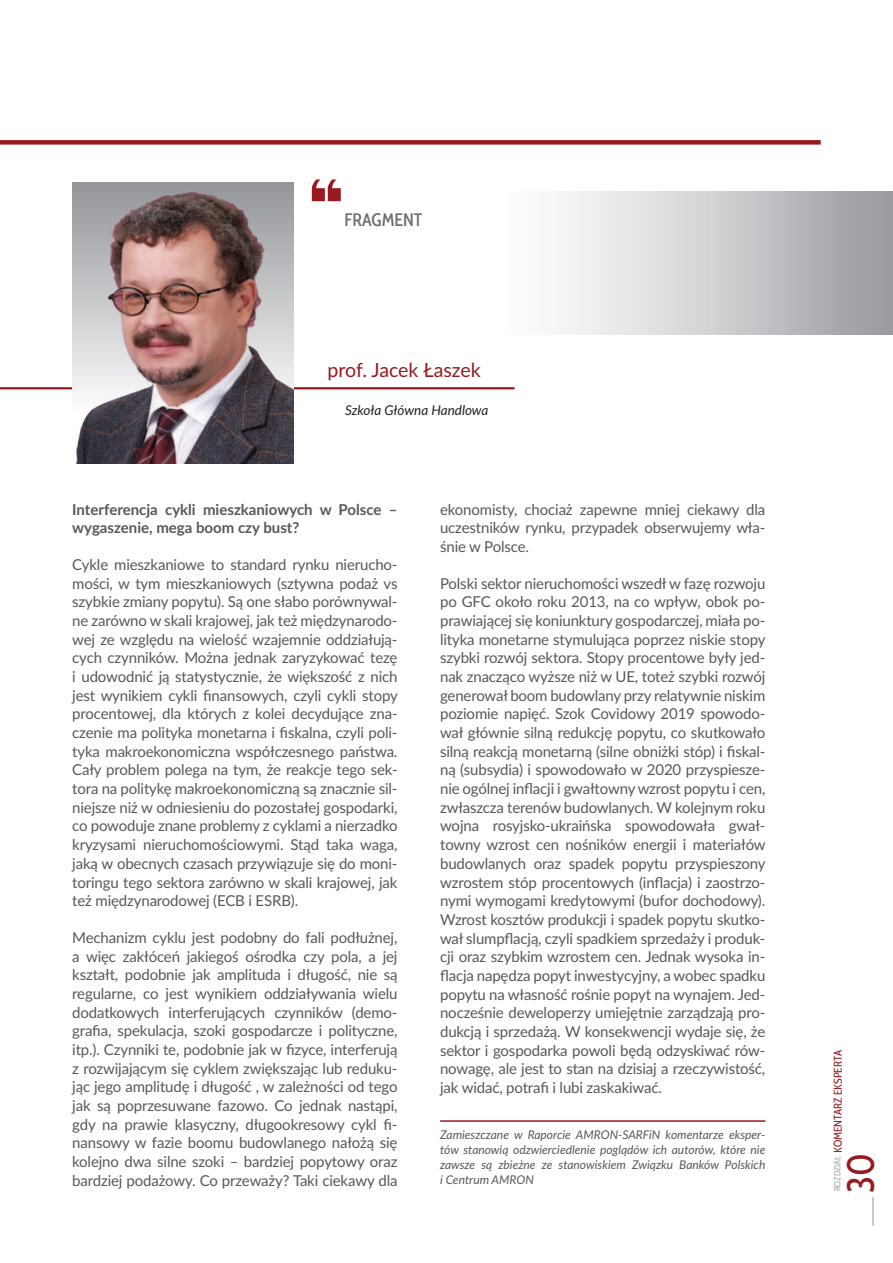
<style>
.page{position:relative;width:893px;height:1263px;background:#fff}
.page>*{position:absolute;margin:0;border:0;box-sizing:border-box;transform-origin:0 0}
.t1{font:37.5px "Cabin Condensed";color:#981a1f}
.t2{font:19.5px "Lato";color:#981a1f}
.t3{font:500 18px "Cabin Condensed";color:#6d6e71}
.t4{font:15px/18.8px "Lato";letter-spacing:-.01em;color:#57585a;text-align:justify}
.t5{font:700 15px/18.8px "Lato";color:#57585a}
.t6{font:italic 13.5px "Lato";color:#231f20}
.t7{font:italic 12px/15px "Lato";color:#57585a;text-align:justify}
.t8{font:11.25px "Cabin Condensed";color:#981a1f}
.t9{font:9px "Cabin Condensed";color:#a8a9ad}
</style>
<div class="page">
<svg style="left:873px;top:1197px;width:1px;height:29px"></svg>
<hr style="left:440px;top:1120px;width:325px;height:2px;background:#981a1f">
<div style="left:0;top:140px;width:821px;height:5px;background:#981a1f"></div>
<hr style="left:0;top:387px;width:514px;height:2px;background:#981a1f">
<img style="left:72px;top:183px;width:221px;height:281px">
<div style="left:409px;top:191px;width:484px;height:143px;background:linear-gradient(to right,#fff,#a2a4a8)"></div>
<svg style="left:312px;top:179px;width:29px;height:22px"></svg>
<p class="t3" style="left:344px;top:206px;width:79px">FRAGMENT</p>
<h2 class="t2" style="left:328px;top:356px;width:155px">prof. Jacek Łaszek</h2>
<p class="t6" style="left:345px;top:400px;width:145px">Szkoła Główna handlowa</p>
<p class="t5" style="left:72px;top:499px;width:327px">Interferencja cykli mieszkaniowych w Polsce – wygaszenie, mega boom czy bust?</p>
<p class="t4" style="left:72px;top:554px;width:327px">Cykle mieszkaniowe to standard rynku nierucho&shy;mości, w tym mieszkaniowych (sztywna podaż vs szybkie zmiany popytu). Są one słabo porównywal&shy;ne zarówno w skali krajowej, jak też międzynarodo&shy;wej ze względu na wielość wzajemnie oddziałują&shy;cych czynników. Można jednak zaryzykować tezę i udowodnić ją statystycznie, że większość z nich jest wynikiem cykli 昀椀nansowych, czyli cykli stopy procentowej, dla których z kolei decydujące zna&shy;czenie ma polityka monetarna i 昀椀skalna, czyli poli&shy;tyka makroekonomiczna współczesnego państwa.<br>Cały problem polega na tym, że reakcje tego sek&shy;tora na politykę makroekonomiczną są znacznie sil&shy;niejsze niż w odniesieniu do pozostałej gospodarki, co powoduje znane problemy z cyklami a nierzadko kryzysami nieruchomościowymi. Stąd taka waga, jaką w obecnych czasach przywiązuje się do moni&shy;toringu tego sektora zarówno w skali krajowej, jak też międzynarodowej (ECB i ESRB).</p>
<p class="t4" style="left:72px;top:927px;width:327px">Mechanizm cyklu jest podobny do fali podłużnej, a więc zakłóceń jakiegoś ośrodka czy pola, a jej kształt, podobnie jak amplituda i długość, nie są regularne, co jest wynikiem oddziaływania wielu dodatkowych interferujących czynników (demo&shy;gra昀椀a, spekulacja, szoki gospodarcze i polityczne, itp.). Czynniki te, podobnie jak w 昀椀zyce, interferują z rozwijającym się cyklem zwiększając lub reduku&shy;jąc jego amplitudę i długość , w zależności od tego jak są poprzesuwane fazowo. Co jednak nastąpi, gdy na prawie klasyczny, długookresowy cykl 昀椀&shy;nansowy w fazie boomu budowlanego nałożą się kolejno dwa silne szoki – bardziej popytowy oraz bardziej podażowy. Co przeważy? Taki ciekawy dla</p>
<p class="t4" style="left:440px;top:499px;width:327px">ekonomisty, chociaż zapewne mniej ciekawy dla uczestników rynku, przypadek obserwujemy wła&shy;śnie w Polsce.</p>
<p class="t4" style="left:440px;top:573px;width:327px">Polski sektor nieruchomości wszedł w fazę rozwoju po GFC około roku 2013, na co wpływ, obok po&shy;prawiającej się koniunktury gospodarczej, miała po&shy;lityka monetarne stymulująca poprzez niskie stopy szybki rozwój sektora. Stopy procentowe były jed&shy;nak znacząco wyższe niż w UE, toteż szybki rozwój generował boom budowlany przy relatywnie niskim poziomie napięć. Szok Covidowy 2019 spowodo&shy;wał głównie silną redukcję popytu, co skutkowało silną reakcją monetarną (silne obniżki stóp) i 昀椀skal&shy;ną (subsydia) i spowodowało w 2020 przyspiesze&shy;nie ogólnej in昀氀acji i gwałtowny wzrost popytu i cen, zwłaszcza terenów budowlanych. W kolejnym roku wojna rosyjsko-ukraińska spowodowała gwał&shy;towny wzrost cen nośników energii i materiałów budowlanych oraz spadek popytu przyspieszony wzrostem stóp procentowych (in昀氀acja) i zaostrzo&shy;nymi wymogami kredytowymi (bufor dochodowy).<br>Wzrost kosztów produkcji i spadek popytu skutko&shy;wał slump昀氀acją, czyli spadkiem sprzedaży i produk&shy;cji oraz szybkim wzrostem cen. Jednak wysoka in-昀氀acja napędza popyt inwestycyjny, a wobec spadku popytu na własność rośnie popyt na wynajem. Jed&shy;nocześnie deweloperzy umiejętnie zarządzają pro&shy;dukcją i sprzedażą. W konsekwencji wydaje się, że sektor i gospodarka powoli będą odzyskiwać rów&shy;nowagę, ale jest to stan na dzisiaj a rzeczywistość, jak widać, potra昀椀 i lubi zaskakiwać.</p>
<p class="t7" style="left:440px;top:1126px;width:327px">Zamieszczane w raporcie AmroN-SArFiN komentarze eksper&shy;tów stanowią odzwierciedlenie poglądów ich autorów, które nie zawsze są zbieżne ze stanowiskiem Związku Banków Polskich i Centrum AmroN</p>
<p class="t8" style="left:833px;top:1153px;width:104px;rotate:-90deg">komentarz ekSperta</p>
<p class="t9" style="left:830px;top:1191px;width:37px;rotate:-90deg">rozdział</p>
<h1 class="t1" style="left:846px;top:1193px;width:41px;rotate:-90deg">30</h1>
</div>
